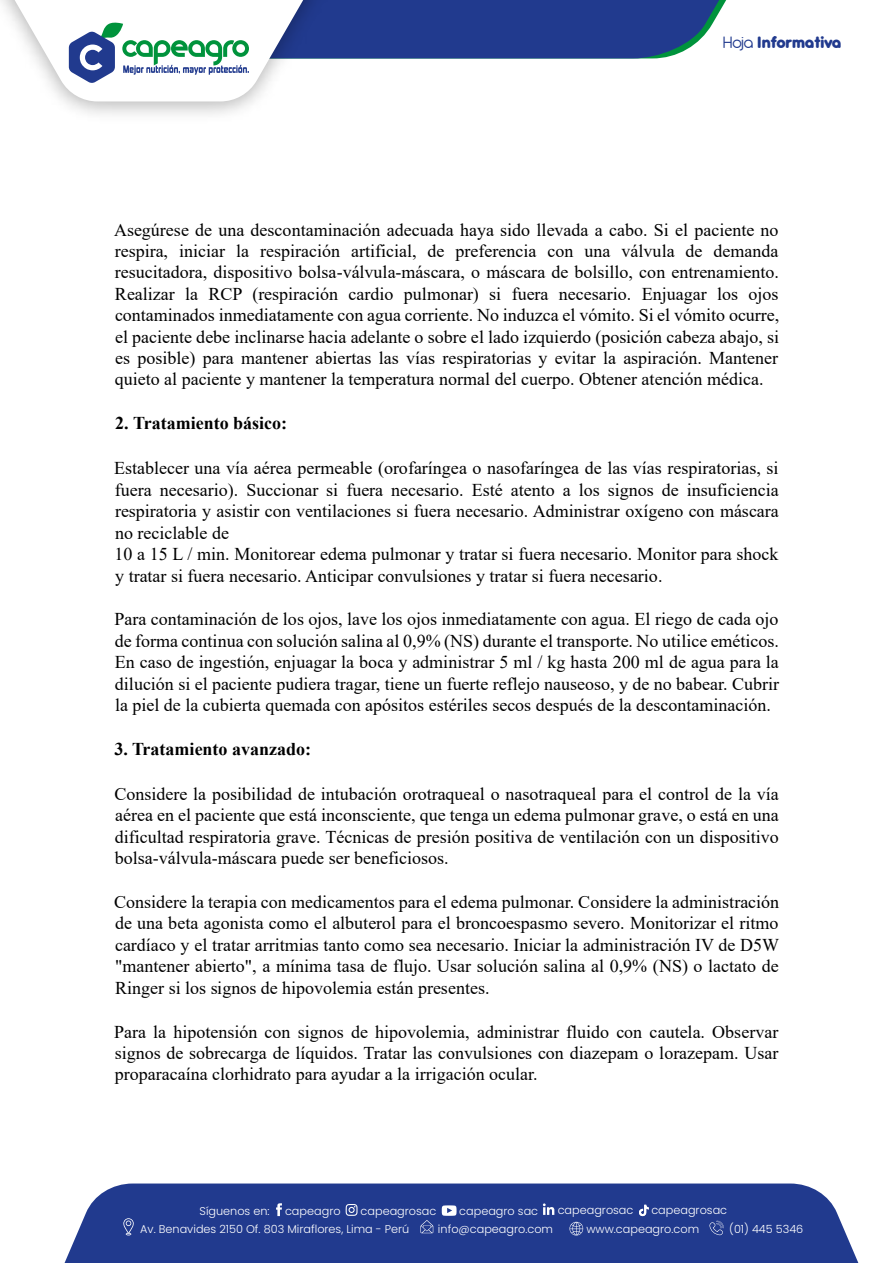
<style>
.page{position:relative;width:893px;height:1263px;background:#fff}
.page>*{position:absolute;margin:0;border:0;box-sizing:border-box;transform-origin:0 0}
.t1{font:18px/21.5px "Times New Roman";color:#000;text-align:justify}
.t2{font:700 18px "Times New Roman";color:#000}
.t3{font:800 18px "Antipasto Pro";letter-spacing:-.025em;color:#213a8e}
.t4{font:300 11.25px "Poppins";color:#fff}
.s1{font-weight:400}
</style>
<div class="page">
<div style="left:65px;top:1183px;width:793px;height:80px;background:#213a8e"></div>
<svg style="left:569px;top:1222px;width:14px;height:13px"></svg>
<svg style="left:709px;top:1221px;width:15px;height:14px"></svg>
<svg style="left:123px;top:1218px;width:11px;height:17px"></svg>
<svg style="left:420px;top:1220px;width:13px;height:13px"></svg>
<svg style="left:276px;top:1203px;width:6px;height:13px"></svg>
<svg style="left:346px;top:1204px;width:12px;height:12px"></svg>
<svg style="left:543px;top:1203px;width:11px;height:12px"></svg>
<svg style="left:639px;top:1205px;width:10px;height:11px"></svg>
<svg style="left:442px;top:1205px;width:15px;height:11px"></svg>
<svg style="left:0;top:0;width:726px;height:101px"></svg>
<p class="t3" style="left:722px;top:31px;width:121px"><span class="s1">Hoja</span> Informativa</p>
<p class="t1" style="left:114px;top:218px;width:667px">Asegúrese de una descontaminación adecuada haya sido llevada a cabo. Si el paciente no respira, iniciar la respiración artificial, de preferencia con una válvula de demanda resucitadora, dispositivo bolsa-válvula-máscara, o máscara de bolsillo, con entrenamiento.<br>Realizar la RCP (respiración cardio pulmonar) si fuera necesario. Enjuagar los ojos contaminados inmediatamente con agua corriente. No induzca el vómito. Si el vómito ocurre, el paciente debe inclinarse hacia adelante o sobre el lado izquierdo (posición cabeza abajo, si es posible) para mantener abiertas las vías respiratorias y evitar la aspiración. Mantener quieto al paciente y mantener la temperatura normal del cuerpo. Obtener atención médica.</p>
<p class="t2" style="left:115px;top:410px;width:173px">2. Tratamiento básico:</p>
<p class="t1" style="left:114px;top:457px;width:666px;text-align:left">Establecer una vía aérea permeable (orofaríngea o nasofaríngea de las vías respiratorias, si fuera necesario). Succionar si fuera necesario. Esté atento a los signos de insuficiencia respiratoria y asistir con ventilaciones si fuera necesario. Administrar oxígeno con máscara no reciclable de<br>10 a 15 L / min. Monitorear edema pulmonar y tratar si fuera necesario. Monitor para shock y tratar si fuera necesario. Anticipar convulsiones y tratar si fuera necesario.</p>
<p class="t1" style="left:115px;top:608px;width:666px">Para contaminación de los ojos, lave los ojos inmediatamente con agua. El riego de cada ojo de forma continua con solución salina al 0,9% (NS) durante el transporte. No utilice eméticos.<br>En caso de ingestión, enjuagar la boca y administrar 5 ml / kg hasta 200 ml de agua para la dilución si el paciente pudiera tragar, tiene un fuerte reflejo nauseoso, y de no babear. Cubrir la piel de la cubierta quemada con apósitos estériles secos después de la descontaminación.</p>
<p class="t2" style="left:114px;top:736px;width:198px">3. Tratamiento avanzado:</p>
<p class="t1" style="left:114px;top:783px;width:666px">Considere la posibilidad de intubación orotraqueal o nasotraqueal para el control de la vía aérea en el paciente que está inconsciente, que tenga un edema pulmonar grave, o está en una dificultad respiratoria grave. Técnicas de presión positiva de ventilación con un dispositivo bolsa-válvula-máscara puede ser beneficiosos.</p>
<p class="t1" style="left:114px;top:890px;width:667px">Considere la terapia con medicamentos para el edema pulmonar. Considere la administración de una beta agonista como el albuterol para el broncoespasmo severo. Monitorizar el ritmo cardíaco y el tratar arritmias tanto como sea necesario. Iniciar la administración IV de D5W "mantener abierto", a mínima tasa de flujo. Usar solución salina al 0,9% (NS) o lactato de Ringer si los signos de hipovolemia están presentes.</p>
<p class="t1" style="left:114px;top:1020px;width:666px">Para la hipotensión con signos de hipovolemia, administrar fluido con cautela. Observar signos de sobrecarga de líquidos. Tratar las convulsiones con diazepam o lorazepam. Usar proparacaína clorhidrato para ayudar a la irrigación ocular.</p>
<p class="t4" style="left:200px;top:1204px;width:72px">Síguenos en:</p>
<p class="t4" style="left:285px;top:1204px;width:57px">capeagro</p>
<p class="t4" style="left:361px;top:1204px;width:77px">capeagrosac</p>
<p class="t4" style="left:459px;top:1204px;width:80px">capeagro sac</p>
<p class="t4" style="left:558px;top:1204px;width:77px">capeagrosac</p>
<p class="t4" style="left:651px;top:1204px;width:77px">capeagrosac</p>
<p class="t4" style="left:140px;top:1222px;width:271px">Av. Benavides 2150 Of. 803 Miraflores, Lima - Perú</p>
<p class="t4" style="left:438px;top:1222px;width:117px">info@capeagro.com</p>
<p class="t4" style="left:586px;top:1222px;width:114px">www.capeagro.com</p>
<p class="t4" style="left:729px;top:1222px;width:76px">(01) 445 5346</p>
</div>
